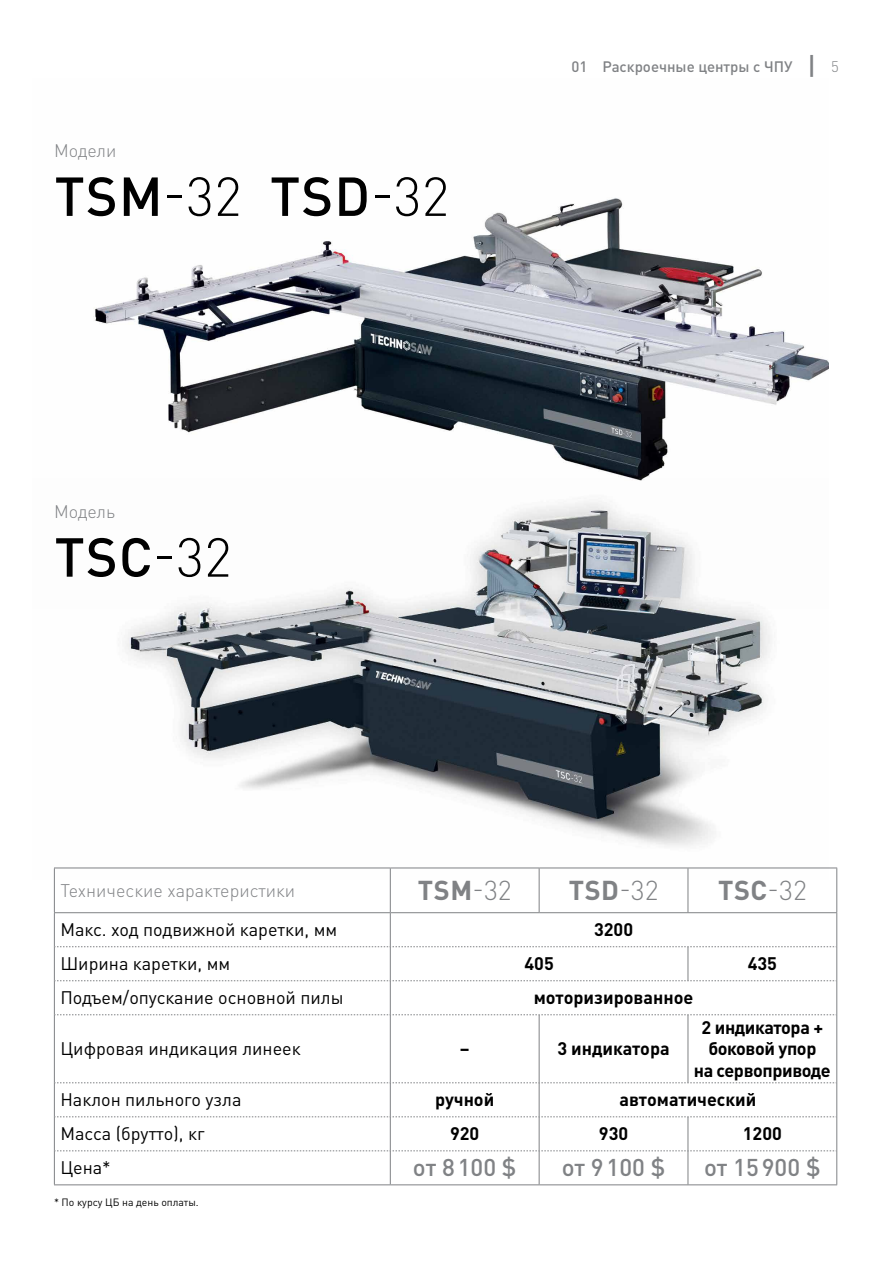
<style>
.page{position:relative;width:893px;height:1263px;background:#fff}
.page>*{position:absolute;margin:0;border:0;box-sizing:border-box;transform-origin:0 0}
.t1{font:500 54px "DIN Pro";letter-spacing:.02em;color:#000}
.t2{font:700 27px "DIN Pro";letter-spacing:.02em;color:#808285}
.t3{font:500 24px "DIN Pro";color:#808285}
.t4{font:18px "DIN Pro";color:#000}
.t5{font:700 18px "DIN Pro";color:#000}
.t6{font:300 18px "DIN Pro";color:#808285}
.t7{font:700 18px/21.6px "DIN Pro";letter-spacing:-.02em;color:#000;text-align:center}
.t8{font:500 15px "DIN Pro";color:#808285}
.t9{font:10.5px "DIN Pro";color:#000}
.s1{font-weight:300}
.s2{font-size:25.5px}
</style>
<div class="page">
<img style="left:93px;top:198px;width:736px;height:280px">
<hr style="left:390px;top:868px;width:1px;height:44px;background:#808285">
<hr style="left:390px;top:1151px;width:1px;height:33px;background:#808285">
<hr style="left:54px;top:912px;width:336px;height:1px;background:#808285">
<hr style="left:539px;top:868px;width:1px;height:44px;background:#808285">
<hr style="left:688px;top:868px;width:1px;height:44px;background:#808285">
<hr style="left:539px;top:1015px;width:1px;height:67px;background:#808285">
<hr style="left:539px;top:1117px;width:1px;height:34px;background:#808285">
<hr style="left:539px;top:1151px;width:1px;height:33px;background:#808285">
<hr style="left:688px;top:1151px;width:1px;height:33px;background:#808285">
<hr style="left:390px;top:1083px;width:1px;height:33px;background:#808285">
<hr style="left:390px;top:1117px;width:1px;height:34px;background:#808285">
<hr style="left:688px;top:1117px;width:1px;height:34px;background:#808285">
<hr style="left:688px;top:1015px;width:1px;height:67px;background:#808285">
<hr style="left:539px;top:1083px;width:1px;height:33px;background:#808285">
<svg style="left:55px;top:980px;width:781px;height:1px"></svg>
<hr style="left:390px;top:981px;width:1px;height:33px;background:#808285">
<svg style="left:55px;top:1014px;width:781px;height:1px"></svg>
<hr style="left:390px;top:1015px;width:1px;height:67px;background:#808285">
<svg style="left:55px;top:1116px;width:781px;height:1px"></svg>
<svg style="left:55px;top:1150px;width:781px;height:1px"></svg>
<hr style="left:54px;top:868px;width:1px;height:44px;background:#808285">
<hr style="left:688px;top:867px;width:149px;height:1px;background:#808285">
<hr style="left:836px;top:868px;width:1px;height:44px;background:#808285">
<hr style="left:54px;top:913px;width:1px;height:34px;background:#808285">
<hr style="left:54px;top:947px;width:1px;height:34px;background:#808285">
<hr style="left:836px;top:947px;width:1px;height:34px;background:#808285">
<hr style="left:54px;top:981px;width:1px;height:34px;background:#808285">
<hr style="left:836px;top:981px;width:1px;height:34px;background:#808285">
<hr style="left:54px;top:1015px;width:1px;height:68px;background:#808285">
<hr style="left:836px;top:1015px;width:1px;height:68px;background:#808285">
<hr style="left:54px;top:1083px;width:1px;height:34px;background:#808285">
<hr style="left:836px;top:1083px;width:1px;height:34px;background:#808285">
<hr style="left:54px;top:1117px;width:1px;height:34px;background:#808285">
<hr style="left:836px;top:1117px;width:1px;height:34px;background:#808285">
<hr style="left:54px;top:1151px;width:1px;height:33px;background:#808285">
<hr style="left:836px;top:1151px;width:1px;height:33px;background:#808285">
<hr style="left:54px;top:1184px;width:336px;height:1px;background:#808285">
<hr style="left:390px;top:1184px;width:149px;height:1px;background:#808285">
<hr style="left:539px;top:1184px;width:149px;height:1px;background:#808285">
<hr style="left:688px;top:1184px;width:149px;height:1px;background:#808285">
<svg style="left:55px;top:1082px;width:782px;height:1px"></svg>
<hr style="left:390px;top:912px;width:149px;height:1px;background:#808285">
<hr style="left:390px;top:913px;width:1px;height:33px;background:#808285">
<hr style="left:539px;top:912px;width:149px;height:1px;background:#808285">
<hr style="left:688px;top:912px;width:149px;height:1px;background:#808285">
<hr style="left:836px;top:913px;width:1px;height:34px;background:#808285">
<svg style="left:55px;top:946px;width:782px;height:1px"></svg>
<hr style="left:390px;top:947px;width:1px;height:33px;background:#808285">
<hr style="left:688px;top:947px;width:1px;height:33px;background:#808285">
<img style="left:53px;top:478px;width:776px;height:401px">
<p class="t6" style="left:54px;top:137px;width:64px">Модели</p>
<h1 class="t1" style="left:55px;top:153px;width:396px">TSM<span class="s1">-32</span> TSD<span class="s1">-32</span></h1>
<p class="t6" style="left:54px;top:498px;width:63px">Модель</p>
<h1 class="t1" style="left:55px;top:513px;width:179px">TSC<span class="s1">-32</span></h1>
<p class="t8" style="left:571px;top:55px;width:269px">01 Раскроечные центры с ЧПУ <span class="s2">|</span> <span class="s1">5</span></p>
<p class="t6" style="left:60px;top:876px;width:236px">Технические характеристики</p>
<h2 class="t2" style="left:418px;top:868px;width:95px">TSM<span class="s1">-32</span></h2>
<h2 class="t2" style="left:569px;top:868px;width:91px">TSD<span class="s1">-32</span></h2>
<h2 class="t2" style="left:718px;top:868px;width:90px">TSC<span class="s1">-32</span></h2>
<p class="t4" style="left:60px;top:915px;width:278px">Макс. ход подвижной каретки, мм</p>
<p class="t5" style="left:594px;top:915px;width:41px">3200</p>
<p class="t4" style="left:60px;top:949px;width:171px">Ширина каретки, мм</p>
<p class="t5" style="left:524px;top:949px;width:31px">405</p>
<p class="t5" style="left:748px;top:949px;width:31px">435</p>
<p class="t4" style="left:60px;top:983px;width:285px">Подъем/опускание основной пилы</p>
<p class="t5" style="left:534px;top:983px;width:161px">моторизированное</p>
<p class="t4" style="left:60px;top:1034px;width:242px">Цифровая индикация линеек</p>
<p class="t5" style="left:460px;top:1034px;width:11px">–</p>
<p class="t5" style="left:557px;top:1034px;width:114px">3 индикатора</p>
<p class="t7" style="left:694px;top:1014px;width:138px">2 индикатора + боковой упор<br>на сервоприводе</p>
<p class="t4" style="left:60px;top:1085px;width:183px">Наклон пильного узла</p>
<p class="t5" style="left:435px;top:1085px;width:61px">ручной</p>
<p class="t5" style="left:620px;top:1085px;width:138px">автоматический</p>
<p class="t4" style="left:60px;top:1119px;width:146px">Масса (брутто), кг</p>
<p class="t5" style="left:450px;top:1119px;width:31px">920</p>
<p class="t5" style="left:599px;top:1119px;width:31px">930</p>
<p class="t5" style="left:743px;top:1119px;width:41px">1200</p>
<p class="t4" style="left:60px;top:1153px;width:52px">Цена*</p>
<h3 class="t3" style="left:413px;top:1148px;width:105px">от 8100 $</h3>
<h3 class="t3" style="left:562px;top:1148px;width:105px">от 9100 $</h3>
<h3 class="t3" style="left:704px;top:1148px;width:118px">от 15900 $</h3>
<p class="t9" style="left:54px;top:1194px;width:146px">* По курсу ЦБ на день оплаты.</p>
</div>
